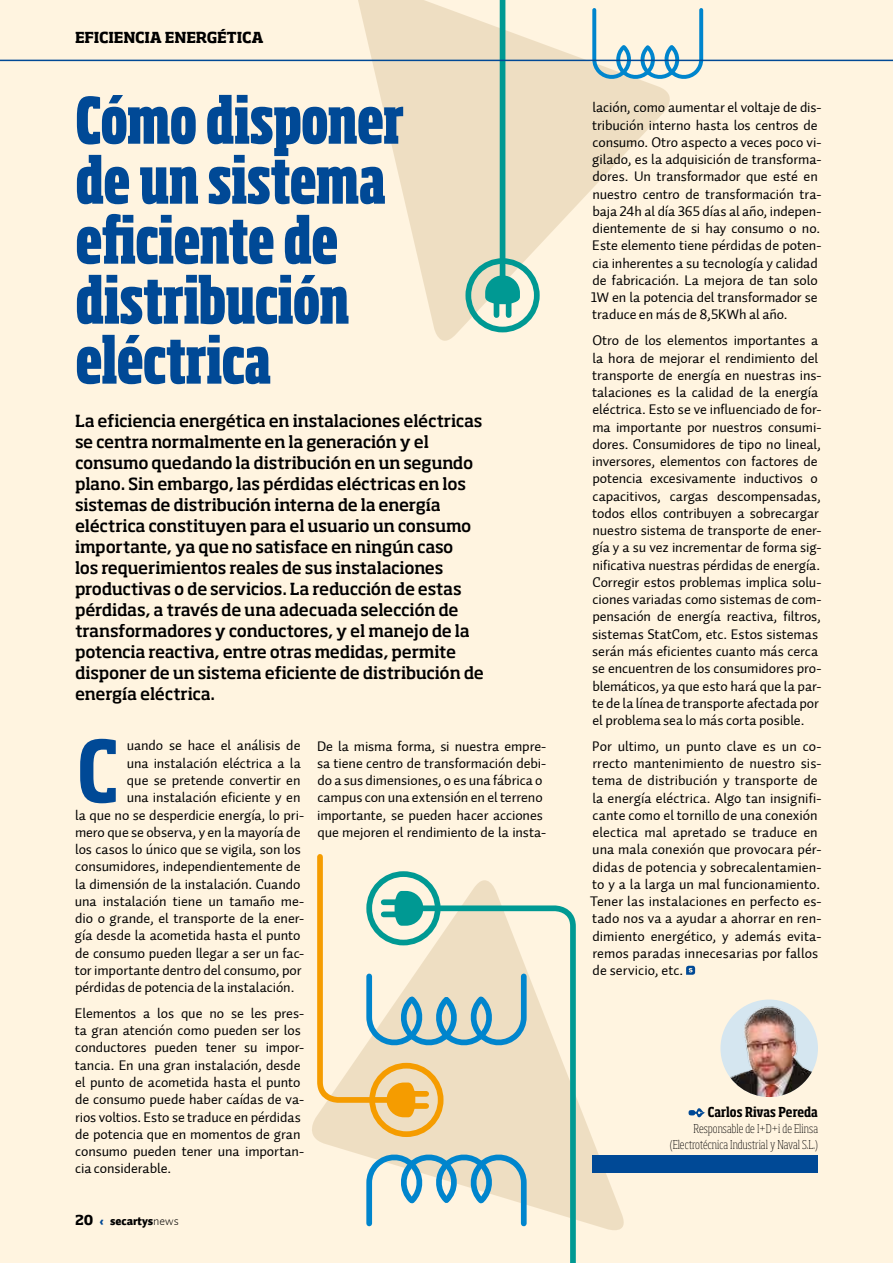
<style>
.page{position:relative;width:893px;height:1263px;background:#fff4e0}
.page>*{position:absolute;margin:0;border:0;box-sizing:border-box;transform-origin:0 0}
.t1{font:700 condensed 83.85px "Soho Std";color:#004996}
.t2{font:800 extra-condensed 63px/60px "Soho Std";letter-spacing:-.03em;color:#004996}
.t3{font:500 16.5px/21px "Soho Std";letter-spacing:-.02em;color:#000}
.t4{font:700 15px "Soho Std";letter-spacing:-.01em;color:#000}
.t5{font:14.25px/17.2px "Auto 2 Regular LF";letter-spacing:-.005em;color:#000}
.t6{font:700 condensed 13.5px "Soho Std";color:#000}
.t7{font:200 condensed 12px/15.8px "Soho Std";color:#000;text-align:right}
.t8{font:900 12px "Auto 2";color:#000}
.s1{font-family:"Soho Std";font-weight:700;font-size:13.5px}
.s2{color:#004996}
.s3{font-weight:300}
</style>
<div class="page">
<svg style="left:310px;top:879px;width:315px;height:353px;background:#fbeed8"></svg>
<svg style="left:352px;top:0;width:328px;height:352px;background:#f4e8d0"></svg>
<div style="left:465px;top:258px;width:75px;height:74px;border:6px solid #009993;border-radius:50%"></div>
<svg style="left:485px;top:275px;width:35px;height:32px"></svg>
<div style="left:500px;top:0;width:5px;height:295px;background:#009993"></div>
<div style="left:506px;top:296px;width:5px;height:19px;background:#009993"></div>
<div style="left:494px;top:296px;width:5px;height:19px;background:#009993"></div>
<svg style="left:590px;top:6px;width:115px;height:78px;background:#d1deda"></svg>
<svg style="left:363px;top:1147px;width:35px;height:82px;background:#d1ded8"></svg>
<svg style="left:314px;top:851px;width:215px;height:266px;background:#ebe2c3"></svg>
<svg style="left:398px;top:903px;width:181px;height:360px;background:#d4d8c4"></svg>
<div style="left:384px;top:911px;width:19px;height:6px;background:#009993"></div>
<div style="left:384px;top:899px;width:19px;height:6px;background:#009993"></div>
<svg style="left:686px;top:966px;width:9px;height:9px"></svg>
<img style="left:723px;top:999px;width:95px;height:98px">
<svg style="left:688px;top:1108px;width:17px;height:9px"></svg>
<div style="left:592px;top:1156px;width:226px;height:17px;background:#004996"></div>
<hr style="left:0;top:60px;width:893px;height:1px;background:#004996">
<p class="t4" style="left:75px;top:29px;width:190px">EFICIENCIA ENERGÉTICA</p>
<h2 class="t2" style="left:75px;top:95px;width:331px">Cómo disponer de un sistema eficiente de distribución eléctrica</h2>
<p class="t3" style="left:75px;top:412px;width:410px">La eficiencia energética en instalaciones eléctricas se centra normalmente en la generación y el consumo quedando la distribución en un segundo plano. Sin embargo, las pérdidas eléctricas en los sistemas de distribución interna de la energía eléctrica constituyen para el usuario un consumo importante, ya que no satisface en ningún caso<br>los requerimientos reales de sus instalaciones productivas o de servicios. La reducción de estas pérdidas, a través de una adecuada selección de transformadores y conductores, y el manejo de la potencia reactiva, entre otras medidas, permite disponer de un sistema eficiente de distribución de energía eléctrica.</p>
<h1 class="t1" style="left:77px;top:724px;width:42px">C</h1>
<p class="t5" style="left:127px;top:738px;width:175px">uando se hace el análisis de</p>
<p class="t5" style="left:127px;top:755px;width:176px">una instalación eléctrica a la</p>
<p class="t5" style="left:127px;top:773px;width:175px">que se pretende convertir en</p>
<p class="t5" style="left:127px;top:789px;width:175px">una instalación eficiente y en</p>
<p class="t5" style="left:75px;top:807px;width:231px">la que no se desperdicie energía, lo pri-</p>
<p class="t5" style="left:75px;top:824px;width:227px">mero que se observa, y en la mayoría de</p>
<p class="t5" style="left:75px;top:842px;width:227px">los casos lo único que se vigila, son los</p>
<p class="t5" style="left:75px;top:859px;width:227px">consumidores, independientemente de</p>
<p class="t5" style="left:75px;top:876px;width:227px">la dimensión de la instalación. Cuando</p>
<p class="t5" style="left:75px;top:893px;width:231px">una instalación tiene un tamaño me-</p>
<p class="t5" style="left:75px;top:911px;width:230px">dio o grande, el transporte de la ener-</p>
<p class="t5" style="left:75px;top:928px;width:227px">gía desde la acometida hasta el punto</p>
<p class="t5" style="left:75px;top:945px;width:230px">de consumo pueden llegar a ser un fac-</p>
<p class="t5" style="left:75px;top:962px;width:228px">tor importante dentro del consumo, por</p>
<p class="t5" style="left:75px;top:980px;width:221px">pérdidas de potencia de la instalación.</p>
<p class="t5" style="left:75px;top:1005px;width:231px">Elementos a los que no se les pres&shy;ta gran atención como pueden ser los conductores pueden tener su impor&shy;tancia. En una gran instalación, desde el punto de acometida hasta el punto de consumo puede haber caídas de va&shy;rios voltios. Esto se traduce en pérdidas de potencia que en momentos de gran consumo pueden tener una importan&shy;cia considerable.</p>
<p class="t5" style="left:317px;top:738px;width:231px">De la misma forma, si nuestra empre&shy;sa tiene centro de transformación debi&shy;do a sus dimensiones, o es una fábrica o campus con una extensión en el terreno importante, se pueden hacer acciones que mejoren el rendimiento de la insta-</p>
<p class="t8" style="left:75px;top:1217px;width:105px"><span class="s1">20</span> <span class="s2">‹</span> secartys<span class="s3">news</span></p>
<p class="t5" style="left:591px;top:100px;width:232px">lación, como aumentar el voltaje de dis&shy;tribución interno hasta los centros de consumo. Otro aspecto a veces poco vi&shy;gilado, es la adquisición de transforma&shy;dores. Un transformador que esté en nuestro centro de transformación tra&shy;baja 24h al día 365 días al año, indepen&shy;dientemente de si hay consumo o no.<br>Este elemento tiene pérdidas de poten&shy;cia inherentes a su tecnología y calidad de fabricación. La mejora de tan solo 1W en la potencia del transformador se traduce en más de 8,5KWh al año.</p>
<p class="t5" style="left:592px;top:333px;width:231px">Otro de los elementos importantes a la hora de mejorar el rendimiento del transporte de energía en nuestras ins&shy;talaciones es la calidad de la energía eléctrica. Esto se ve influenciado de for&shy;ma importante por nuestros consumi&shy;dores. Consumidores de tipo no lineal, inversores, elementos con factores de potencia excesivamente inductivos o capacitivos, cargas descompensadas, todos ellos contribuyen a sobrecargar nuestro sistema de transporte de ener&shy;gía y a su vez incrementar de forma sig&shy;nificativa nuestras pérdidas de energía.<br>Corregir estos problemas implica solu&shy;ciones variadas como sistemas de com&shy;pensación de energía reactiva, filtros, sistemas StatCom, etc. Estos sistemas serán más eficientes cuanto más cerca se encuentren de los consumidores pro&shy;blemáticos, ya que esto hará que la par&shy;te de la línea de transporte afectada por el problema sea lo más corta posible.</p>
<p class="t5" style="left:590px;top:738px;width:233px">Por ultimo, un punto clave es un co&shy;rrecto mantenimiento de nuestro sis&shy;tema de distribución y transporte de la energía eléctrica. Algo tan insignifi&shy;cante como el tornillo de una conexión electica mal apretado se traduce en una mala conexión que provocara pér&shy;didas de potencia y sobrecalentamien&shy;to y a la larga un mal funcionamiento.<br>Tener las instalaciones en perfecto es&shy;tado nos va a ayudar a ahorrar en ren&shy;dimiento energético, y además evita&shy;remos paradas innecesarias por fallos de servicio, etc.</p>
<p class="t6" style="left:708px;top:1105px;width:112px">Carlos Rivas Pereda</p>
<p class="t7" style="left:670px;top:1122px;width:150px">Responsable de I+D+i de Elinsa (Electrotécnica Industrial y Naval S.L.)</p>
</div>
